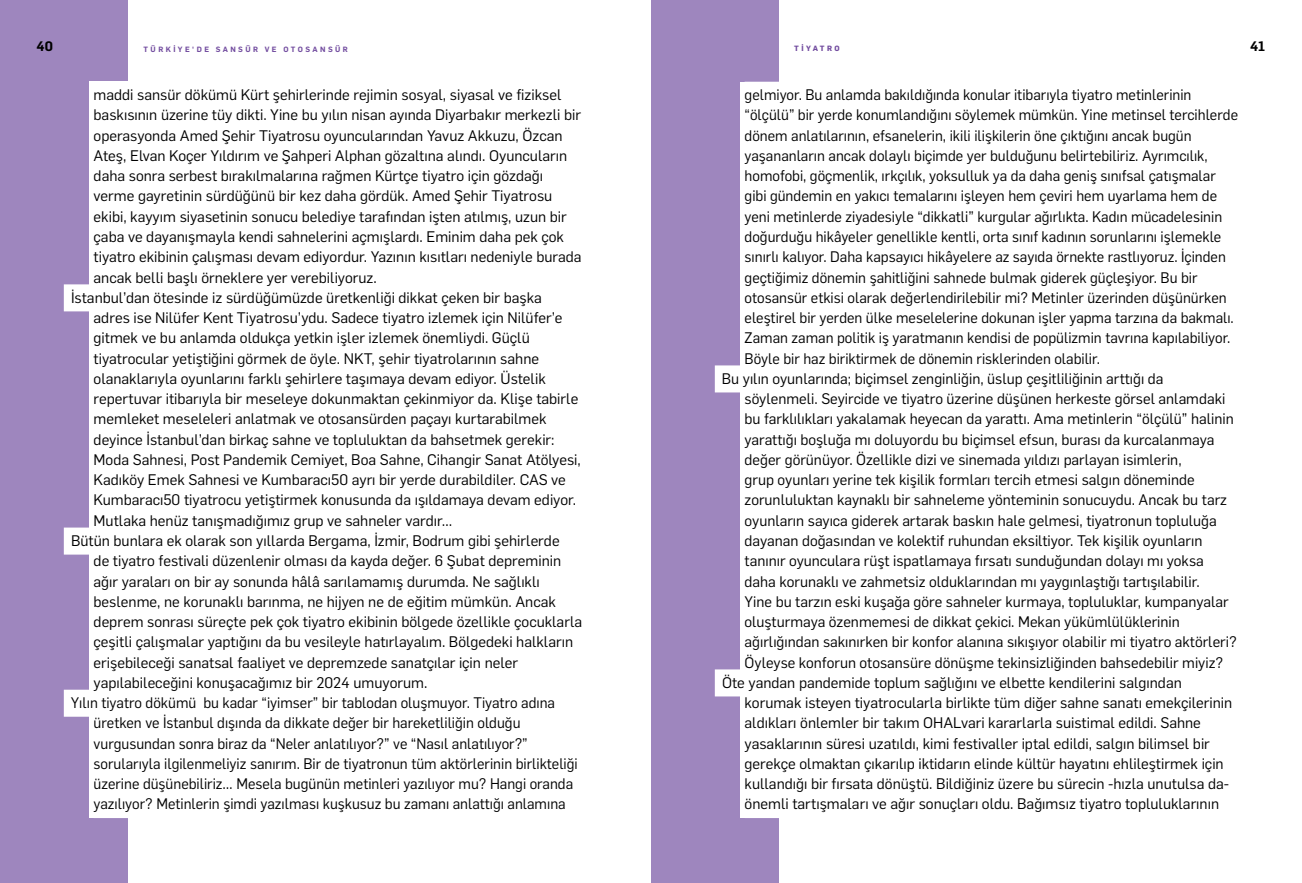
<style>
.page{position:relative;width:1302px;height:883px;background:#fff}
.page>*{position:absolute;margin:0;border:0;box-sizing:border-box;transform-origin:0 0}
.t1{font:15px "Flama";color:#000}
.t2{font:600 13.5px "Flama";color:#000}
.t3{font:600 7.5px "Flama";letter-spacing:.325em;color:#724c9f}
.t4{font:700 7.5px "Flama";letter-spacing:.325em;color:#724c9f}
</style>
<div class="page">
<div style="left:0;top:0;width:128px;height:882px;background:#9e86be"></div>
<div style="left:651px;top:0;width:127px;height:882px;background:#9e86be"></div>
<div style="left:740px;top:82px;width:497px;height:290px;background:#fff"></div>
<div style="left:740px;top:365px;width:497px;height:311px;background:#fff"></div>
<div style="left:714px;top:365px;width:452px;height:27px;background:#fff"></div>
<div style="left:740px;top:669px;width:497px;height:149px;background:#fff"></div>
<div style="left:714px;top:669px;width:471px;height:27px;background:#fff"></div>
<div style="left:89px;top:82px;width:498px;height:209px;background:#fff"></div>
<div style="left:89px;top:284px;width:498px;height:250px;background:#fff"></div>
<div style="left:64px;top:284px;width:481px;height:27px;background:#fff"></div>
<div style="left:89px;top:527px;width:498px;height:169px;background:#fff"></div>
<div style="left:64px;top:527px;width:499px;height:27px;background:#fff"></div>
<div style="left:89px;top:689px;width:498px;height:129px;background:#fff"></div>
<div style="left:64px;top:689px;width:494px;height:27px;background:#fff"></div>
<p class="t2" style="left:37px;top:37px;width:18px">40</p>
<p class="t3" style="left:144px;top:43px;width:206px">TÜRKIYE'DE SANSÜR VE OTOSANSÜR</p>
<p class="t2" style="left:1249px;top:37px;width:17px">41</p>
<p class="t1" style="left:744px;top:84px;width:448px">gelmiyor. Bu anlamda bakıldığında konular itibarıyla tiyatro metinlerinin</p>
<p class="t1" style="left:744px;top:105px;width:495px">“ölçülü” bir yerde konumlandığını söylemek mümkün. Yine metinsel tercihlerde</p>
<p class="t1" style="left:744px;top:125px;width:448px">dönem anlatılarının, efsanelerin, ikili ilişkilerin öne çıktığını ancak bugün</p>
<p class="t1" style="left:744px;top:145px;width:464px">yaşananların ancak dolaylı biçimde yer bulduğunu belirtebiliriz. Ayrımcılık,</p>
<p class="t1" style="left:744px;top:165px;width:472px">homofobi, göçmenlik, ırkçılık, yoksulluk ya da daha geniş sınıfsal çatışmalar</p>
<p class="t1" style="left:744px;top:186px;width:474px">gibi gündemin en yakıcı temalarını işleyen hem çeviri hem uyarlama hem de</p>
<p class="t1" style="left:744px;top:206px;width:479px">yeni metinlerde ziyadesiyle “dikkatli” kurgular ağırlıkta. Kadın mücadelesinin</p>
<p class="t1" style="left:744px;top:226px;width:478px">doğurduğu hikâyeler genellikle kentli, orta sınıf kadının sorunlarını işlemekle</p>
<p class="t1" style="left:744px;top:246px;width:483px">sınırlı kalıyor. Daha kapsayıcı hikâyelere az sayıda örnekte rastlıyoruz. İçinden</p>
<p class="t1" style="left:744px;top:267px;width:454px">geçtiğimiz dönemin şahitliğini sahnede bulmak giderek güçleşiyor. Bu bir</p>
<p class="t1" style="left:744px;top:287px;width:483px">otosansür etkisi olarak değerlendirilebilir mi? Metinler üzerinden düşünürken</p>
<p class="t1" style="left:744px;top:307px;width:490px">eleştirel bir yerden ülke meselelerine dokunan işler yapma tarzına da bakmalı.</p>
<p class="t1" style="left:744px;top:327px;width:487px">Zaman zaman politik iş yaratmanın kendisi de popülizmin tavrına kapılabiliyor.</p>
<p class="t1" style="left:744px;top:348px;width:357px">Böyle bir haz biriktirmek de dönemin risklerinden olabilir.</p>
<p class="t1" style="left:721px;top:368px;width:443px">Bu yılın oyunlarında; biçimsel zenginliğin, üslup çeşitliliğinin arttığı da</p>
<p class="t1" style="left:744px;top:388px;width:482px">söylenmeli. Seyircide ve tiyatro üzerine düşünen herkeste görsel anlamdaki</p>
<p class="t1" style="left:744px;top:408px;width:490px">bu farklılıkları yakalamak heyecan da yarattı. Ama metinlerin “ölçülü” halinin</p>
<p class="t1" style="left:744px;top:429px;width:471px">yarattığı boşluğa mı doluyordu bu biçimsel efsun, burası da kurcalanmaya</p>
<p class="t1" style="left:744px;top:449px;width:438px">değer görünüyor. Özellikle dizi ve sinemada yıldızı parlayan isimlerin,</p>
<p class="t1" style="left:744px;top:469px;width:451px">grup oyunları yerine tek kişilik formları tercih etmesi salgın döneminde</p>
<p class="t1" style="left:744px;top:489px;width:484px">zorunluluktan kaynaklı bir sahneleme yönteminin sonucuydu. Ancak bu tarz</p>
<p class="t1" style="left:744px;top:510px;width:473px">oyunların sayıca giderek artarak baskın hale gelmesi, tiyatronun topluluğa</p>
<p class="t1" style="left:744px;top:530px;width:459px">dayanan doğasından ve kolektif ruhundan eksiltiyor. Tek kişilik oyunların</p>
<p class="t1" style="left:744px;top:550px;width:460px">tanınır oyunculara rüşt ispatlamaya fırsatı sunduğundan dolayı mı yoksa</p>
<p class="t1" style="left:744px;top:570px;width:456px">daha korunaklı ve zahmetsiz olduklarından mı yaygınlaştığı tartışılabilir.</p>
<p class="t1" style="left:744px;top:591px;width:485px">Yine bu tarzın eski kuşağa göre sahneler kurmaya, topluluklar, kumpanyalar</p>
<p class="t1" style="left:744px;top:611px;width:436px">oluşturmaya özenmemesi de dikkat çekici. Mekan yükümlülüklerinin</p>
<p class="t1" style="left:744px;top:631px;width:493px">ağırlığından sakınırken bir konfor alanına sıkışıyor olabilir mi tiyatro aktörleri?</p>
<p class="t1" style="left:744px;top:651px;width:480px">Öyleyse konforun otosansüre dönüşme tekinsizliğinden bahsedebilir miyiz?</p>
<p class="t1" style="left:722px;top:672px;width:461px">Öte yandan pandemide toplum sağlığını ve elbette kendilerini salgından</p>
<p class="t1" style="left:744px;top:692px;width:489px">korumak isteyen tiyatrocularla birlikte tüm diğer sahne sanatı emekçilerinin</p>
<p class="t1" style="left:744px;top:712px;width:458px">aldıkları önlemler bir takım OHALvari kararlarla suistimal edildi. Sahne</p>
<p class="t1" style="left:744px;top:732px;width:467px">yasaklarının süresi uzatıldı, kimi festivaller iptal edildi, salgın bilimsel bir</p>
<p class="t1" style="left:744px;top:753px;width:480px">gerekçe olmaktan çıkarılıp iktidarın elinde kültür hayatını ehlileştirmek için</p>
<p class="t1" style="left:744px;top:773px;width:486px">kullandığı bir fırsata dönüştü. Bildiğiniz üzere bu sürecin -hızla unutulsa da-</p>
<p class="t1" style="left:744px;top:793px;width:476px">önemli tartışmaları ve ağır sonuçları oldu. Bağımsız tiyatro topluluklarının</p>
<p class="t4" style="left:794px;top:43px;width:47px">TIYATRO</p>
<p class="t1" style="left:94px;top:84px;width:469px">maddi sansür dökümü Kürt şehirlerinde rejimin sosyal, siyasal ve fiziksel</p>
<p class="t1" style="left:94px;top:105px;width:489px">baskısının üzerine tüy dikti. Yine bu yılın nisan ayında Diyarbakır merkezli bir</p>
<p class="t1" style="left:94px;top:125px;width:470px">operasyonda Amed Şehir Tiyatrosu oyuncularından Yavuz Akkuzu, Özcan</p>
<p class="t1" style="left:94px;top:145px;width:475px">Ateş, Elvan Koçer Yıldırım ve Şahperi Alphan gözaltına alındı. Oyuncuların</p>
<p class="t1" style="left:94px;top:165px;width:451px">daha sonra serbest bırakılmalarına rağmen Kürtçe tiyatro için gözdağı</p>
<p class="t1" style="left:94px;top:186px;width:460px">verme gayretinin sürdüğünü bir kez daha gördük. Amed Şehir Tiyatrosu</p>
<p class="t1" style="left:94px;top:206px;width:474px">ekibi, kayyım siyasetinin sonucu belediye tarafından işten atılmış, uzun bir</p>
<p class="t1" style="left:94px;top:226px;width:472px">çaba ve dayanışmayla kendi sahnelerini açmışlardı. Eminim daha pek çok</p>
<p class="t1" style="left:94px;top:246px;width:489px">tiyatro ekibinin çalışması devam ediyordur. Yazının kısıtları nedeniyle burada</p>
<p class="t1" style="left:94px;top:267px;width:284px">ancak belli başlı örneklere yer verebiliyoruz.</p>
<p class="t1" style="left:71px;top:287px;width:472px">İstanbul’dan ötesinde iz sürdüğümüzde üretkenliği dikkat çeken bir başka</p>
<p class="t1" style="left:94px;top:307px;width:470px">adres ise Nilüfer Kent Tiyatrosu’ydu. Sadece tiyatro izlemek için Nilüfer’e</p>
<p class="t1" style="left:94px;top:327px;width:437px">gitmek ve bu anlamda oldukça yetkin işler izlemek önemliydi. Güçlü</p>
<p class="t1" style="left:94px;top:348px;width:447px">tiyatrocular yetiştiğini görmek de öyle. NKT, şehir tiyatrolarının sahne</p>
<p class="t1" style="left:94px;top:368px;width:453px">olanaklarıyla oyunlarını farklı şehirlere taşımaya devam ediyor. Üstelik</p>
<p class="t1" style="left:94px;top:388px;width:486px">repertuvar itibarıyla bir meseleye dokunmaktan çekinmiyor da. Klişe tabirle</p>
<p class="t1" style="left:94px;top:408px;width:454px">memleket meseleleri anlatmak ve otosansürden paçayı kurtarabilmek</p>
<p class="t1" style="left:94px;top:429px;width:462px">deyince İstanbul’dan birkaç sahne ve topluluktan da bahsetmek gerekir:</p>
<p class="t1" style="left:94px;top:449px;width:488px">Moda Sahnesi, Post Pandemik Cemiyet, Boa Sahne, Cihangir Sanat Atölyesi,</p>
<p class="t1" style="left:94px;top:469px;width:473px">Kadıköy Emek Sahnesi ve Kumbaracı50 ayrı bir yerde durabildiler. CAS ve</p>
<p class="t1" style="left:94px;top:489px;width:484px">Kumbaracı50 tiyatrocu yetiştirmek konusunda da ışıldamaya devam ediyor.</p>
<p class="t1" style="left:94px;top:510px;width:360px">Mutlaka henüz tanışmadığımız grup ve sahneler vardır…</p>
<p class="t1" style="left:71px;top:530px;width:490px">Bütün bunlara ek olarak son yıllarda Bergama, İzmir, Bodrum gibi şehirlerde</p>
<p class="t1" style="left:94px;top:550px;width:469px">de tiyatro festivali düzenlenir olması da kayda değer. 6 Şubat depreminin</p>
<p class="t1" style="left:94px;top:570px;width:447px">ağır yaraları on bir ay sonunda hâlâ sarılamamış durumda. Ne sağlıklı</p>
<p class="t1" style="left:94px;top:591px;width:464px">beslenme, ne korunaklı barınma, ne hijyen ne de eğitim mümkün. Ancak</p>
<p class="t1" style="left:94px;top:611px;width:490px">deprem sonrası süreçte pek çok tiyatro ekibinin bölgede özellikle çocuklarla</p>
<p class="t1" style="left:94px;top:631px;width:481px">çeşitli çalışmalar yaptığını da bu vesileyle hatırlayalım. Bölgedeki halkların</p>
<p class="t1" style="left:94px;top:651px;width:426px">erişebileceği sanatsal faaliyet ve depremzede sanatçılar için neler</p>
<p class="t1" style="left:94px;top:672px;width:335px">yapılabileceğini konuşacağımız bir 2024 umuyorum.</p>
<p class="t1" style="left:71px;top:692px;width:485px">Yılın tiyatro dökümü bu kadar “iyimser” bir tablodan oluşmuyor. Tiyatro adına</p>
<p class="t1" style="left:94px;top:712px;width:428px">üretken ve İstanbul dışında da dikkate değer bir hareketliliğin olduğu</p>
<p class="t1" style="left:94px;top:732px;width:435px">vurgusundan sonra biraz da “Neler anlatılıyor?” ve “Nasıl anlatılıyor?”</p>
<p class="t1" style="left:94px;top:753px;width:485px">sorularıyla ilgilenmeliyiz sanırım. Bir de tiyatronun tüm aktörlerinin birlikteliği</p>
<p class="t1" style="left:94px;top:773px;width:481px">üzerine düşünebiliriz… Mesela bugünün metinleri yazılıyor mu? Hangi oranda</p>
<p class="t1" style="left:94px;top:793px;width:473px">yazılıyor? Metinlerin şimdi yazılması kuşkusuz bu zamanı anlattığı anlamına</p>
</div>
